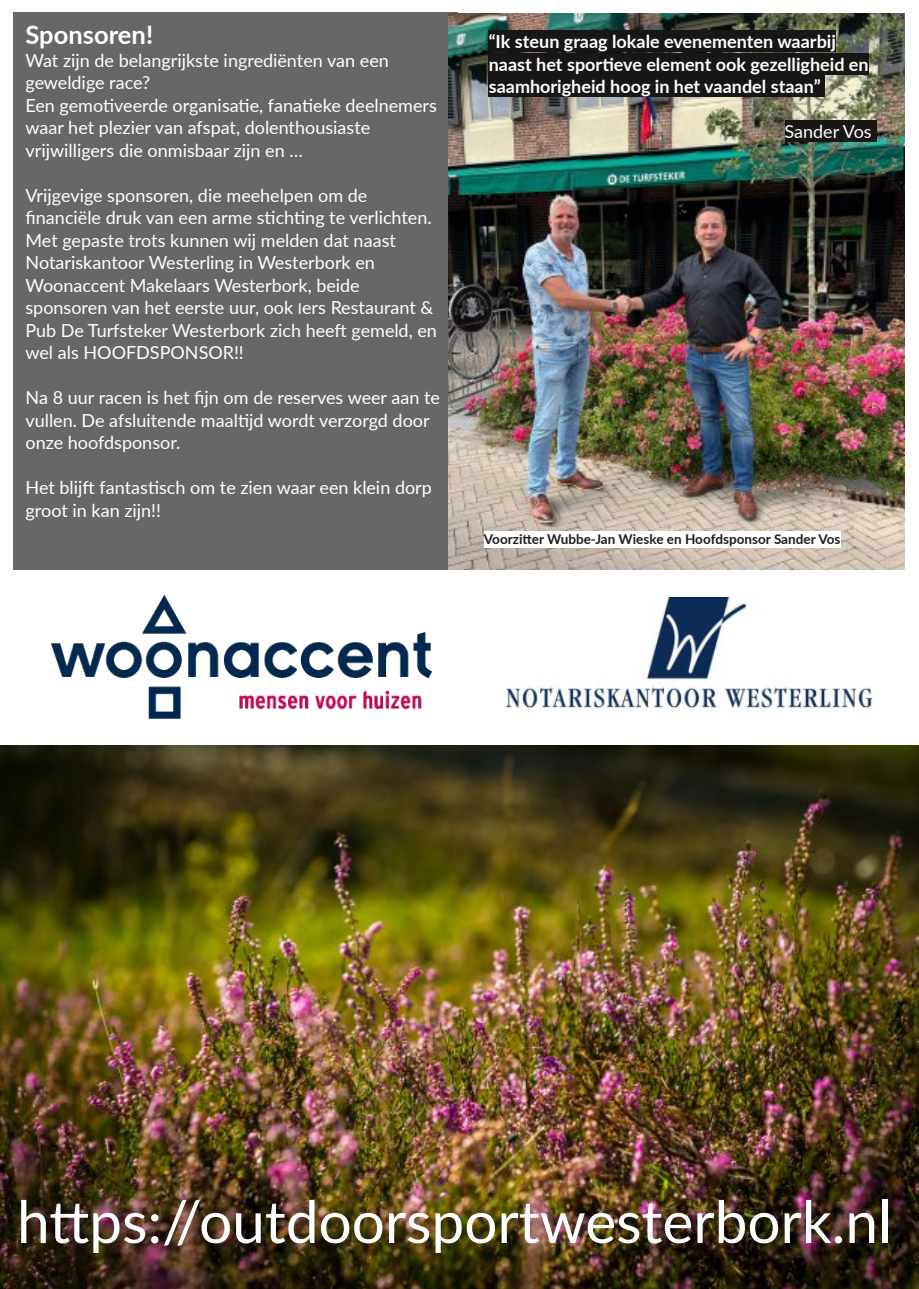
<style>
.page{position:relative;width:919px;height:1289px;background:#fff}
.page>*{position:absolute;margin:0;border:0;box-sizing:border-box;transform-origin:0 0}
.t1{font:58.5px "Lato";color:#fff}
.t2{font:700 25.5px "Lato";color:#fff}
.t3{font:18px/22.5px "Lato";color:#fff}
.t4{font:700 18px/22.5px "Lato";color:#fff}
.t5{font:700 13.5px "Lato";color:#1d1d1d}
.s1{font-size:15px}
</style>
<div class="page">
<img style="left:0;top:745px;width:918px;height:543px">
<div style="left:13px;top:13px;width:444px;height:559px;background:#676767"></div>
<img style="left:448px;top:13px;width:456px;height:557px">
<div style="left:484px;top:531px;width:356px;height:16px;background:#fff"></div>
<div style="left:0;top:570px;width:918px;height:174px;background:#fff"></div>
<img style="left:506px;top:598px;width:367px;height:111px">
<img style="left:52px;top:595px;width:380px;height:123px">
<div style="left:488px;top:30px;width:347px;height:22px;background:#181715"></div>
<div style="left:488px;top:53px;width:380px;height:21px;background:#181715"></div>
<div style="left:488px;top:75px;width:336px;height:22px;background:#181715"></div>
<div style="left:784px;top:120px;width:92px;height:22px;background:#181715"></div>
<h2 class="t2" style="left:26px;top:19px;width:129px">Sponsoren!</h2>
<p class="t3" style="left:26px;top:48px;width:413px">Wat zijn de belangrijkste ingrediënten van een geweldige race?<br>Een gemotiveerde organisatie, fanatieke deelnemers waar het plezier van afspat, dolenthousiaste vrijwilligers die onmisbaar zijn en …</p>
<p class="t3" style="left:26px;top:183px;width:413px">Vrijgevige sponsoren, die meehelpen om de financiële druk van een arme stichting te verlichten.<br>Met gepaste trots kunnen wij melden dat naast Notariskantoor Westerling in Westerbork en Woonaccent Makelaars Westerbork, beide sponsoren van het eerste uur, ook <span class="s1">I</span>ers Restaurant &amp; Pub De Turfsteker Westerbork zich heeft gemeld, en wel als HOOFDSPONSOR!!</p>
<p class="t3" style="left:26px;top:386px;width:416px">Na 8 uur racen is het fijn om de reserves weer aan te vullen. De afsluitende maaltijd wordt verzorgd door onze hoofdsponsor.</p>
<p class="t3" style="left:26px;top:476px;width:408px">Het blijft fantastisch om te zien waar een klein dorp groot in kan zijn!!</p>
<p class="t4" style="left:488px;top:30px;width:381px">“Ik steun graag lokale evenementen waarbij naast het sportieve element ook gezelligheid en saamhorigheid hoog in het vaandel staan”</p>
<p class="t3" style="left:784px;top:120px;width:89px">Sander Vos</p>
<p class="t5" style="left:484px;top:531px;width:358px">Voorzitter Wubbe‐Jan Wieske en Hoofdsponsor Sander Vos</p>
<h1 class="t1" style="left:17px;top:1185px;width:876px">https://outdoorsportwesterbork.nl</h1>
</div>
